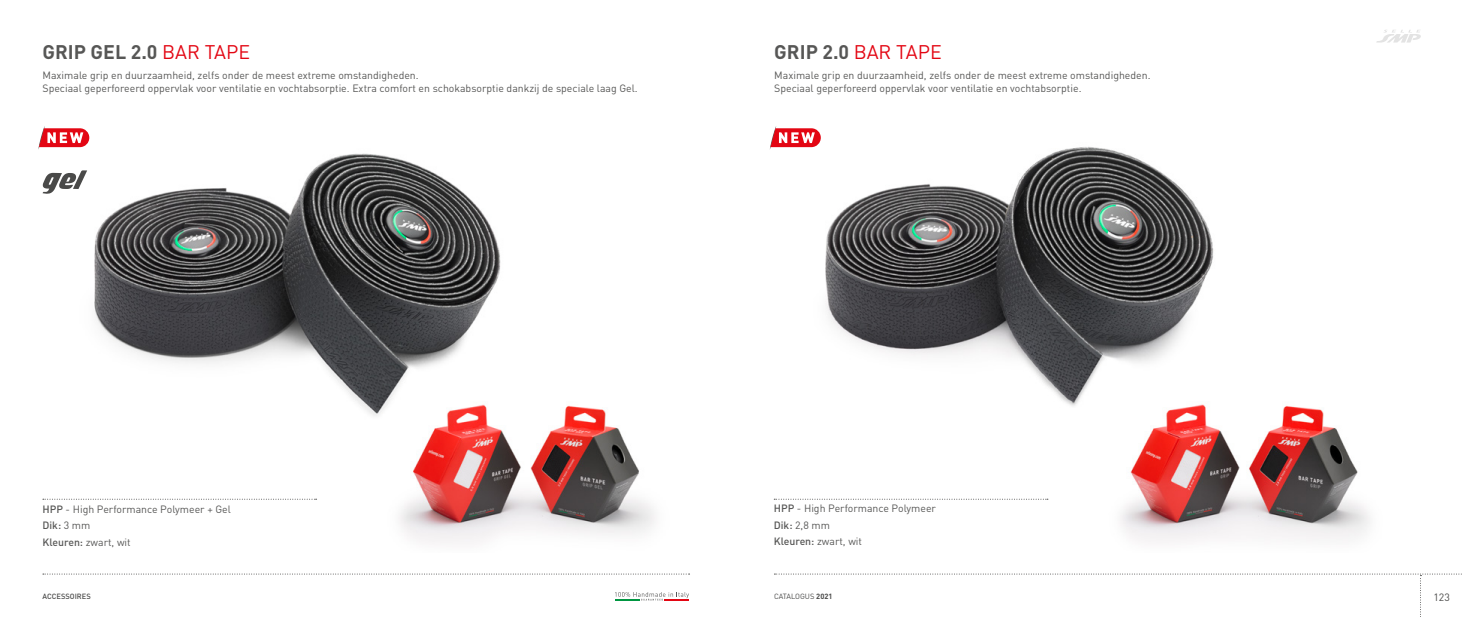
<style>
.page{position:relative;width:1463px;height:617px;background:#fff}
.page>*{position:absolute;margin:0;border:0;box-sizing:border-box;transform-origin:0 0}
.t1{font:700 19.5px "DIN";color:#575756}
.t2{font:10.5px/16.5px "DIN";color:#575756}
.t3{font:10.5px "DIN";color:#4a4a49}
.t4{font:7.5px "DIN";letter-spacing:-.005em;color:#4a4a49}
.t5{font:500 7.5px "DIN";color:#4a4a49}
.s1{font-weight:400;color:#e30613}
.s2{font-weight:500}
.s3{font-weight:700}
</style>
<div class="page">
<svg style="left:774px;top:573px;width:688px;height:44px"></svg>
<svg style="left:43px;top:573px;width:646px;height:1px"></svg>
<img style="left:825px;top:147px;width:389px;height:259px">
<img style="left:1096px;top:384px;width:274px;height:158px">
<img style="left:42px;top:138px;width:459px;height:278px">
<img style="left:381px;top:384px;width:274px;height:159px">
<svg style="left:615px;top:592px;width:74px;height:8px"></svg>
<svg style="left:1376px;top:30px;width:45px;height:13px"></svg>
<svg style="left:43px;top:498px;width:274px;height:1px"></svg>
<svg style="left:774px;top:498px;width:274px;height:1px"></svg>
<svg style="left:43px;top:170px;width:44px;height:24px"></svg>
<svg style="left:38px;top:126px;width:51px;height:24px"></svg>
<svg style="left:770px;top:126px;width:51px;height:23px"></svg>
<h1 class="t1" style="left:43px;top:39px;width:209px">GRIP GEL 2.0 <span class="s1">BAR TAPE</span></h1>
<p class="t2" style="left:43px;top:68px;width:597px;line-height:13.5px">Maximale grip en duurzaamheid, zelfs onder de meest extreme omstandigheden.<br>Speciaal geperforeerd oppervlak voor ventilatie en vochtabsorptie. Extra comfort en schokabsorptie dankzij de speciale laag Gel.</p>
<h1 class="t1" style="left:774px;top:39px;width:169px">GRIP 2.0 <span class="s1">BAR TAPE</span></h1>
<p class="t2" style="left:774px;top:68px;width:378px;line-height:13.5px">Maximale grip en duurzaamheid, zelfs onder de meest extreme omstandigheden.<br>Speciaal geperforeerd oppervlak voor ventilatie en vochtabsorptie.</p>
<p class="t2" style="left:43px;top:500px;width:190px"><span class="s2">HPP</span> - High Performance Polymeer + Gel<br><span class="s2">Dik:</span> 3 mm<br><span class="s2">Kleuren:</span> zwart, wit</p>
<p class="t5" style="left:43px;top:591px;width:50px">ACCESSOIRES</p>
<p class="t2" style="left:774px;top:500px;width:164px"><span class="s2">HPP</span> - High Performance Polymeer<br><span class="s2">Dik:</span> 2,8 mm<br><span class="s2">Kleuren:</span> zwart, wit</p>
<p class="t4" style="left:774px;top:592px;width:60px">CATALOGUS <span class="s3">2021</span></p>
<p class="t3" style="left:1433px;top:590px;width:18px">123</p>
</div>
